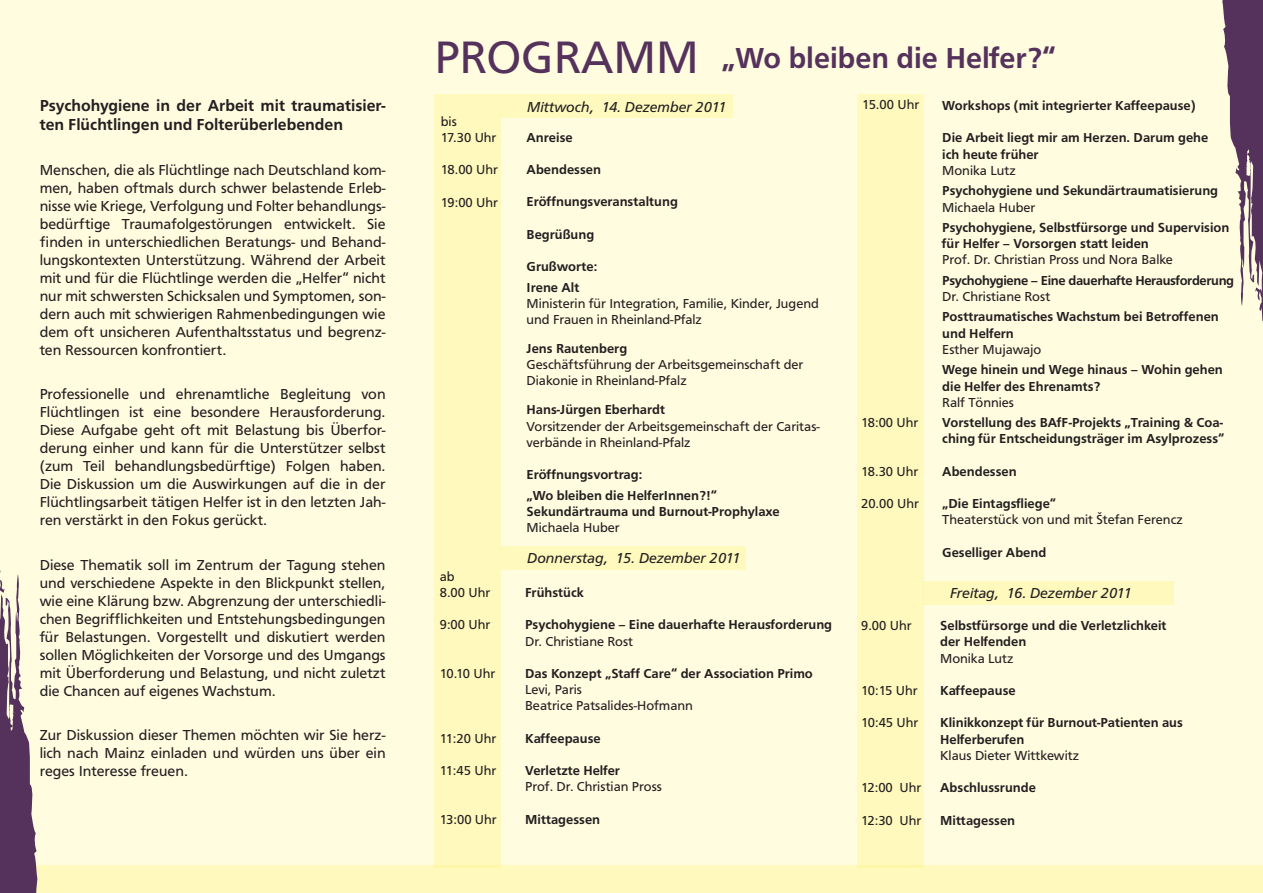
<style>
.page{position:relative;width:1263px;height:893px;background:#fffce0}
.page>*{position:absolute;margin:0;border:0;box-sizing:border-box;transform-origin:0 0}
.t1{font:700 30px "Front Page";color:#55325c}
.t2{font:700 16.5px/19.8px "Front Page";color:#231f20}
.t3{font:15px/18px "Front Page";color:#231f20;text-align:justify}
.t4{font:italic 15px "Front Page";color:#231f20}
.t5{font:700 13.5px/16.2px "Front Page";color:#231f20}
.t6{font:13.5px/16.2px "Front Page";color:#231f20}
.t7{font:700 13.5px "Front Page";letter-spacing:-.025em;color:#231f20}
.s1{font-weight:400;font-size:47.1px}
</style>
<div class="page">
<div style="left:0;top:865px;width:1263px;height:28px;background:#fff9bd"></div>
<div style="left:501px;top:94px;width:231px;height:24px;background:#fff9bd"></div>
<div style="left:501px;top:546px;width:245px;height:24px;background:#fff9bd"></div>
<div style="left:923px;top:581px;width:251px;height:23px;background:#fff9bd"></div>
<svg style="left:1222px;top:0;width:41px;height:321px"></svg>
<svg style="left:0;top:570px;width:38px;height:323px"></svg>
<div style="left:434px;top:94px;width:67px;height:773px;background:#fff9bd"></div>
<div style="left:857px;top:94px;width:66px;height:773px;background:#fff9bd"></div>
<p class="t2" style="left:40px;top:95px;width:347px">Psychohygiene in der Arbeit mit traumatisier&shy;ten Flüchtlingen und Folterüberlebenden</p>
<p class="t3" style="left:40px;top:161px;width:347px">Menschen, die als Flüchtlinge nach Deutschland kom&shy;men, haben oftmals durch schwer belastende Erleb&shy;nisse wie Kriege, Verfolgung und Folter behandlungs&shy;bedürftige Traumafolgestörungen entwickelt. Sie finden in unterschiedlichen Beratungs- und Behand&shy;lungskontexten Unterstützung. Während der Arbeit mit und für die Flüchtlinge werden die „Helfer“ nicht nur mit schwersten Schicksalen und Symptomen, son&shy;dern auch mit schwierigen Rahmenbedingungen wie dem oft unsicheren Aufenthaltsstatus und begrenz&shy;ten Ressourcen konfrontiert.</p>
<p class="t3" style="left:40px;top:385px;width:347px">Professionelle und ehrenamtliche Begleitung von Flüchtlingen ist eine besondere Herausforderung.<br>Diese Aufgabe geht oft mit Belastung bis Überfor&shy;derung einher und kann für die Unterstützer selbst (zum Teil behandlungsbedürftige) Folgen haben.<br>Die Diskussion um die Auswirkungen auf die in der Flüchtlingsarbeit tätigen Helfer ist in den letzten Jah&shy;ren verstärkt in den Fokus gerückt.</p>
<p class="t3" style="left:40px;top:556px;width:347px">Diese Thematik soll im Zentrum der Tagung stehen und verschiedene Aspekte in den Blickpunkt stellen, wie eine Klärung bzw. Abgrenzung der unterschiedli&shy;chen Begrifflichkeiten und Entstehungsbedingungen für Belastungen. Vorgestellt und diskutiert werden sollen Möglichkeiten der Vorsorge und des Umgangs mit Überforderung und Belastung, und nicht zuletzt die Chancen auf eigenes Wachstum.</p>
<p class="t3" style="left:40px;top:726px;width:347px">Zur Diskussion dieser Themen möchten wir Sie herz&shy;lich nach Mainz einladen und würden uns über ein reges Interesse freuen.</p>
<h1 class="t1" style="left:434px;top:41px;width:623px"><span class="s1">PROGRAMM</span> „Wo bleiben die Helfer?“</h1>
<p class="t4" style="left:527px;top:99px;width:201px">Mittwoch, 14. Dezember 2011</p>
<p class="t6" style="left:862px;top:97px;width:59px">15.00 Uhr</p>
<p class="t5" style="left:942px;top:97px;width:255px">Workshops (mit integrierter Kaffeepause)</p>
<p class="t5" style="left:942px;top:130px;width:268px">Die Arbeit liegt mir am Herzen. Darum gehe ich heute früher</p>
<p class="t6" style="left:942px;top:162px;width:75px">Monika Lutz</p>
<p class="t5" style="left:942px;top:183px;width:277px">Psychohygiene und Sekundärtraumatisierung</p>
<p class="t6" style="left:942px;top:199px;width:95px">Michaela Huber</p>
<p class="t5" style="left:942px;top:219px;width:289px">Psychohygiene, Selbstfürsorge und Supervision für Helfer – Vorsorgen statt leiden</p>
<p class="t6" style="left:942px;top:252px;width:232px">Prof. Dr. Christian Pross und Nora Balke</p>
<p class="t7" style="left:942px;top:272px;width:293px">Psychohygiene – Eine dauerhafte Herausforderung</p>
<p class="t6" style="left:942px;top:288px;width:110px">Dr. Christiane Rost</p>
<p class="t5" style="left:942px;top:309px;width:278px">Posttraumatisches Wachstum bei Betroffenen und Helfern</p>
<p class="t6" style="left:942px;top:341px;width:101px">Esther Mujawajo</p>
<p class="t5" style="left:942px;top:362px;width:282px">Wege hinein und Wege hinaus – Wohin gehen die Helfer des Ehrenamts?</p>
<p class="t6" style="left:942px;top:394px;width:73px">Ralf Tönnies</p>
<p class="t5" style="left:942px;top:415px;width:284px">Vorstellung des BAfF-Projekts „Training &amp; Coa&shy;ching für Entscheidungsträger im Asylprozess“</p>
<p class="t5" style="left:942px;top:463px;width:76px">Abendessen</p>
<p class="t5" style="left:942px;top:496px;width:115px">„Die Eintagsfliege“</p>
<p class="t6" style="left:942px;top:512px;width:242px">Theaterstück von und mit Štefan Ferencz</p>
<p class="t5" style="left:942px;top:544px;width:106px">Geselliger Abend</p>
<p class="t6" style="left:441px;top:113px;width:57px">bis<br>17.30 Uhr</p>
<p class="t6" style="left:441px;top:162px;width:59px">18.00 Uhr</p>
<p class="t6" style="left:441px;top:194px;width:59px">19:00 Uhr</p>
<p class="t5" style="left:527px;top:129px;width:48px">Anreise</p>
<p class="t5" style="left:527px;top:161px;width:76px">Abendessen</p>
<p class="t5" style="left:527px;top:194px;width:153px">Eröffnungsveranstaltung</p>
<p class="t5" style="left:527px;top:226px;width:69px">Begrüßung</p>
<p class="t5" style="left:527px;top:257px;width:72px;line-height:20.4px">Grußworte:<br>Irene Alt</p>
<p class="t6" style="left:527px;top:295px;width:294px">Ministerin für Integration, Familie, Kinder, Jugend und Frauen in Rheinland-Pfalz</p>
<p class="t5" style="left:527px;top:340px;width:102px">Jens Rautenberg</p>
<p class="t6" style="left:527px;top:357px;width:278px">Geschäftsführung der Arbeitsgemeinschaft der<br>Diakonie in Rheinland-Pfalz</p>
<p class="t5" style="left:527px;top:402px;width:140px">Hans-Jürgen Eberhardt</p>
<p class="t6" style="left:527px;top:418px;width:295px">Vorsitzender der Arbeitsgemeinschaft der Caritas&shy;verbände in Rheinland-Pfalz</p>
<p class="t5" style="left:527px;top:464px;width:192px;line-height:20.4px">Eröffnungsvortrag:<br>„Wo bleiben die HelferInnen?!“</p>
<p class="t5" style="left:527px;top:503px;width:255px">Sekundärtrauma und Burnout-Prophylaxe</p>
<p class="t6" style="left:527px;top:519px;width:95px">Michaela Huber</p>
<p class="t6" style="left:861px;top:415px;width:59px">18:00 Uhr</p>
<p class="t6" style="left:861px;top:463px;width:59px">18.30 Uhr</p>
<p class="t6" style="left:861px;top:496px;width:59px">20.00 Uhr</p>
<p class="t4" style="left:527px;top:550px;width:215px">Donnerstag, 15. Dezember 2011</p>
<p class="t6" style="left:440px;top:568px;width:52px">ab<br>8.00 Uhr</p>
<p class="t6" style="left:440px;top:617px;width:52px">9:00 Uhr</p>
<p class="t6" style="left:440px;top:665px;width:57px">10.10 Uhr</p>
<p class="t6" style="left:440px;top:730px;width:58px">11:20 Uhr</p>
<p class="t6" style="left:440px;top:763px;width:58px">11:45 Uhr</p>
<p class="t6" style="left:440px;top:811px;width:58px">13:00 Uhr</p>
<p class="t5" style="left:525px;top:584px;width:60px">Frühstück</p>
<p class="t5" style="left:525px;top:617px;width:308px">Psychohygiene – Eine dauerhafte Herausforderung</p>
<p class="t6" style="left:525px;top:633px;width:110px">Dr. Christiane Rost</p>
<p class="t5" style="left:525px;top:665px;width:289px">Das Konzept „Staff Care“ der Association Primo</p>
<p class="t6" style="left:525px;top:682px;width:169px">Levi, Paris<br>Beatrice Patsalides-Hofmann</p>
<p class="t5" style="left:525px;top:730px;width:77px">Kaffeepause</p>
<p class="t5" style="left:525px;top:763px;width:96px">Verletzte Helfer</p>
<p class="t6" style="left:525px;top:779px;width:138px">Prof. Dr. Christian Pross</p>
<p class="t5" style="left:525px;top:811px;width:76px">Mittagessen</p>
<p class="t6" style="left:861px;top:618px;width:52px">9.00 Uhr</p>
<p class="t6" style="left:861px;top:682px;width:58px">10:15 Uhr</p>
<p class="t6" style="left:861px;top:715px;width:59px">10:45 Uhr</p>
<p class="t6" style="left:861px;top:780px;width:62px">12:00 Uhr</p>
<p class="t6" style="left:861px;top:812px;width:62px">12:30 Uhr</p>
<p class="t4" style="left:950px;top:584px;width:184px">Freitag, 16. Dezember 2011</p>
<p class="t5" style="left:940px;top:618px;width:228px">Selbstfürsorge und die Verletzlichkeit der Helfenden</p>
<p class="t6" style="left:940px;top:650px;width:75px">Monika Lutz</p>
<p class="t5" style="left:940px;top:682px;width:77px">Kaffeepause</p>
<p class="t5" style="left:940px;top:715px;width:244px">Klinikkonzept für Burnout-Patienten aus<br>Helferberufen</p>
<p class="t6" style="left:940px;top:747px;width:140px">Klaus Dieter Wittkewitz</p>
<p class="t5" style="left:940px;top:780px;width:97px">Abschlussrunde</p>
<p class="t5" style="left:940px;top:812px;width:76px">Mittagessen</p>
</div>
